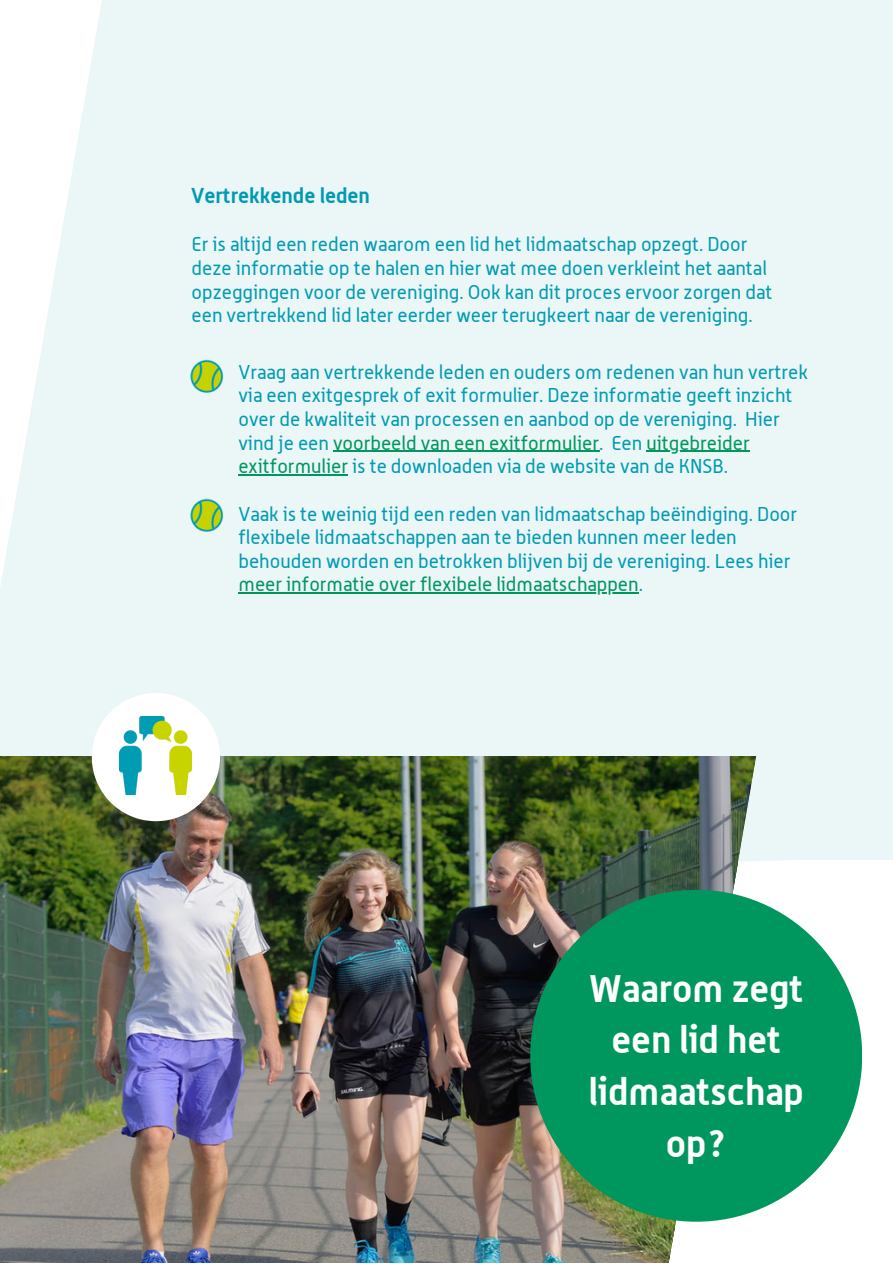
<style>
.page{position:relative;width:893px;height:1264px;background:#fff}
.page>*{position:absolute;margin:0;border:0;box-sizing:border-box;transform-origin:0 0}
.t1{font:700 37.5px/51.8px "Alwyn";color:#fff;text-align:center}
.t2{font:700 21px "Alwyn";color:#009bb3}
.t3{font:19.5px/23.5px "Alwyn";color:#009bb3}
.s1{color:#00975f}
</style>
<div class="page">
<div style="left:143px;top:0;width:749px;height:201px;background:#ebf6f7"></div>
<svg style="left:0;top:0;width:143px;height:756px;fill:#ebf6f7"></svg>
<div style="left:98px;top:127px;width:794px;height:714px;background:#ebf6f7"></div>
<img style="left:0;top:756px;width:667px;height:506px">
<svg style="left:667px;top:756px;width:195px;height:506px"></svg>
<svg style="left:737px;top:450px;width:155px;height:411px"></svg>
<div style="left:530px;top:889px;width:332px;height:332px;background:#00975f;border-radius:50%"></div>
<div style="left:0;top:592px;width:401px;height:163px;background:#ebf6f7"></div>
<svg style="left:92px;top:693px;width:128px;height:128px"></svg>
<hr style="left:333px;top:451px;width:266px;height:1px;background:#00975f">
<hr style="left:646px;top:451px;width:103px;height:1px;background:#00975f">
<hr style="left:238px;top:474px;width:110px;height:1px;background:#00975f">
<hr style="left:238px;top:592px;width:400px;height:1px;background:#00975f">
<img style="left:190px;top:359px;width:34px;height:34px">
<img style="left:190px;top:498px;width:34px;height:34px">
<hr style="left:740px;top:855px;width:152px;height:4px;background:#eaf6f7">
<img style="left:120px;top:716px;width:72px;height:78px">
<p class="t2" style="left:191px;top:182px;width:180px">Vertrekkende leden</p>
<p class="t3" style="left:191px;top:233px;width:582px">Er is altijd een reden waarom een lid het lidmaatschap opzegt. Door deze informatie op te halen en hier wat mee doen verkleint het aantal opzeggingen voor de vereniging. Ook kan dit proces ervoor zorgen dat een vertrekkend lid later eerder weer terugkeert naar de vereniging.</p>
<p class="t3" style="left:238px;top:360px;width:571px">Vraag aan vertrekkende leden en ouders om redenen van hun vertrek via een exitgesprek of exit formulier. Deze informatie geeft inzicht over de kwaliteit van processen en aanbod op de vereniging. Hier vind je een <span class="s1">voorbeeld van een exitformulier</span>. Een <span class="s1">uitgebreider exitformulier</span> is te downloaden via de website van de KNSB.</p>
<p class="t3" style="left:238px;top:501px;width:560px">Vaak is te weinig tijd een reden van lidmaatschap beëindiging. Door flexibele lidmaatschappen aan te bieden kunnen meer leden behouden worden en betrokken blijven bij de vereniging. Lees hier <span class="s1">meer informatie over flexibele lidmaatschappen</span>.</p>
<h1 class="t1" style="left:588px;top:961px;width:217px">Waarom zegt een lid het lidmaatschap op?</h1>
</div>
